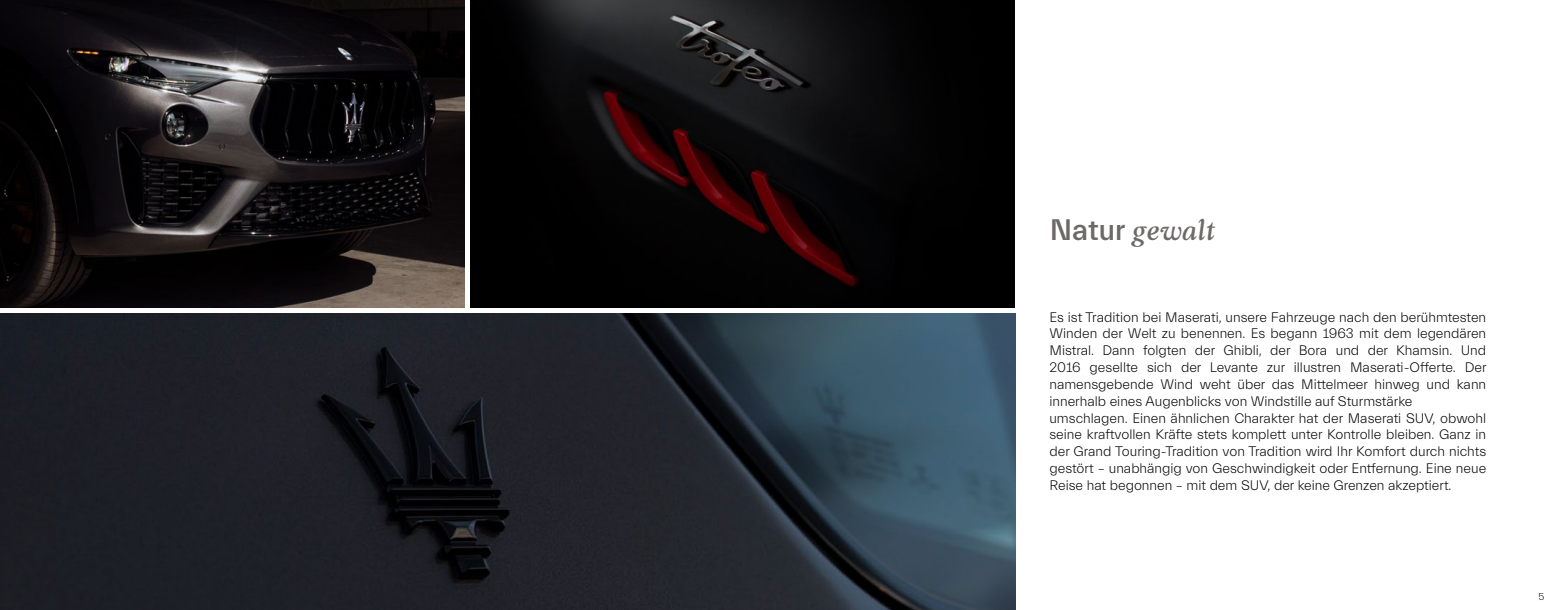
<style>
.page{position:relative;width:1560px;height:610px;background:#fff}
.page>*{position:absolute;margin:0;border:0;box-sizing:border-box;transform-origin:0 0}
.t1{font:italic 500 30px "Anko";color:#6c6968}
.t2{font:300 14px/16.8px "Everett";color:#000}
.t3{font:300 10px "Everett";color:#000}
.s1{font-family:"Everett";font-style:normal}
</style>
<div class="page">
<img style="left:0;top:0;width:464px;height:308px">
<img style="left:470px;top:0;width:543px;height:307px">
<img style="left:0;top:314px;width:1014px;height:295px">
<h1 class="t1" style="left:1049px;top:213px;width:166px"><span class="s1">Natur</span> gewalt</h1>
<p class="t2" style="left:1049px;top:308px;width:438px">Es ist Tradition bei Maserati, unsere Fahrzeuge nach den berühmtesten Winden der Welt zu benennen. Es begann 1963 mit dem legendären Mistral. Dann folgten der Ghibli, der Bora und der Khamsin. Und 2016 gesellte sich der Levante zur illustren Maserati-Offerte. Der namensgebende Wind weht über das Mittelmeer hinweg und kann innerhalb eines Augenblicks von Windstille auf Sturmstärke umschlagen. Einen ähnlichen Charakter hat der Maserati SUV, obwohl seine kraftvollen Kräfte stets komplett unter Kontrolle bleiben. Ganz in der Grand Touring-Tradition von Tradition wird Ihr Komfort durch nichts gestört – unabhängig von Geschwindigkeit oder Entfernung. Eine neue Reise hat begonnen – mit dem SUV, der keine Grenzen akzeptiert.</p>
<p class="t3" style="left:1538px;top:591px;width:7px">5</p>
</div>
